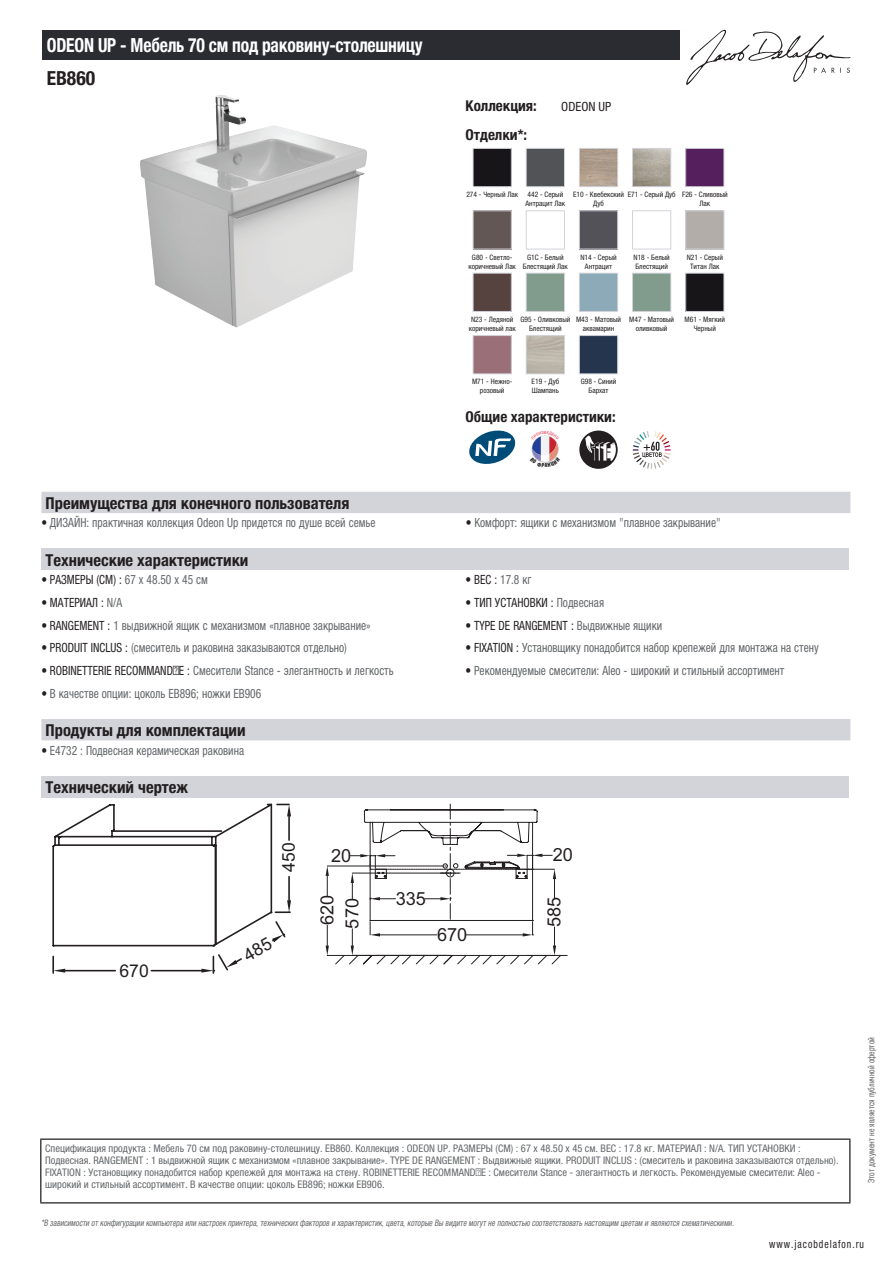
<style>
.page{position:relative;width:893px;height:1263px;background:#fff}
.page>*{position:absolute;margin:0;border:0;box-sizing:border-box;transform-origin:0 0}
.t1{font:700 condensed 19.5px "Helvetica Neue LTCYR";letter-spacing:-.01em;color:#fff;scale:.9 1}
.t2{font:700 condensed 19.5px "Helvetica Neue LTCYR";color:#231f20}
.t3{font:18.15px/25px "Arial";color:#231f20}
.t4{font:17.55px "Arial";color:#231f20}
.t5{font:700 condensed 16.5px "Helvetica Neue LTCYR";color:#231f20}
.t6{font:700 condensed 15px "Helvetica Neue LTCYR";color:#231f20}
.t7{font:condensed 12.75px "Helvetica Neue LTCYR";color:#626568;scale:.9 1}
.t8{font:condensed 12.75px "Helvetica Neue LTCYR";color:#231f20;scale:.9 1}
.t9{font:condensed 12.75px "Helvetica Neue LTCYR";color:#231f20}
.t10{font:condensed 11.25px "Helvetica Neue LTCYR";letter-spacing:.1em;color:#231f20;scale:.87 1}
.t11{font:condensed 10.5px/12px "Helvetica Neue LTCYR";color:#626568}
.t12{font:italic condensed 9px "Helvetica Neue LTCYR";color:#626568;scale:.87 1}
.t13{font:condensed 9px "Helvetica Neue LTCYR";color:#626568;scale:.87 1}
.t14{font:condensed 7.5px/9px "Helvetica Neue LTCYR";color:#231f20;text-align:center}
.s1{color:#231f20}
.s2{color:#626568}
</style>
<div class="page">
<svg style="left:686px;top:30px;width:164px;height:55px"></svg>
<img style="left:140px;top:95px;width:227px;height:233px">
<img style="left:475px;top:150px;width:35px;height:35px">
<div style="left:473px;top:148px;width:39px;height:39px;border:1px solid #d3d4da"></div>
<img style="left:528px;top:150px;width:35px;height:35px">
<div style="left:526px;top:148px;width:39px;height:39px;border:1px solid #d3d4da"></div>
<img style="left:581px;top:150px;width:35px;height:35px">
<div style="left:579px;top:148px;width:39px;height:39px;border:1px solid #d3d4da"></div>
<img style="left:634px;top:150px;width:35px;height:35px">
<div style="left:632px;top:148px;width:39px;height:39px;border:1px solid #d3d4da"></div>
<img style="left:687px;top:150px;width:35px;height:35px">
<div style="left:685px;top:148px;width:39px;height:39px;border:1px solid #d3d4da"></div>
<img style="left:475px;top:212px;width:35px;height:35px">
<div style="left:473px;top:210px;width:39px;height:39px;border:1px solid #d3d4da"></div>
<div style="left:526px;top:210px;width:39px;height:39px;border:1px solid #d3d4da"></div>
<img style="left:581px;top:212px;width:35px;height:35px">
<div style="left:579px;top:210px;width:39px;height:39px;border:1px solid #d3d4da"></div>
<div style="left:632px;top:210px;width:39px;height:39px;border:1px solid #d3d4da"></div>
<div style="left:685px;top:210px;width:39px;height:39px;border:1px solid #d3d4da"></div>
<img style="left:475px;top:275px;width:35px;height:35px">
<div style="left:473px;top:273px;width:39px;height:39px;border:1px solid #d3d4da"></div>
<div style="left:526px;top:273px;width:39px;height:39px;border:1px solid #d3d4da"></div>
<div style="left:579px;top:273px;width:39px;height:39px;border:1px solid #d3d4da"></div>
<div style="left:632px;top:273px;width:39px;height:39px;border:1px solid #d3d4da"></div>
<img style="left:687px;top:275px;width:35px;height:35px">
<div style="left:685px;top:273px;width:39px;height:39px;border:1px solid #d3d4da"></div>
<div style="left:473px;top:335px;width:39px;height:39px;border:1px solid #d3d4da"></div>
<div style="left:526px;top:335px;width:39px;height:39px;border:1px solid #d3d4da"></div>
<img style="left:581px;top:337px;width:35px;height:35px">
<div style="left:579px;top:335px;width:39px;height:39px;border:1px solid #d3d4da"></div>
<svg style="left:469px;top:431px;width:46px;height:33px"></svg>
<svg style="left:579px;top:431px;width:39px;height:38px"></svg>
<svg style="left:633px;top:431px;width:38px;height:38px"></svg>
<div style="left:41px;top:492px;width:809px;height:21px;background:#d3d4da"></div>
<div style="left:41px;top:549px;width:808px;height:21px;background:#d3d4da"></div>
<div style="left:41px;top:719px;width:809px;height:21px;background:#d3d4da"></div>
<div style="left:41px;top:776px;width:808px;height:21px;background:#d3d4da"></div>
<hr style="left:353px;top:955px;width:214px;height:1px;background:#231f20">
<hr style="left:327px;top:865px;width:117px;height:1px;background:#231f20">
<hr style="left:327px;top:955px;width:117px;height:1px;background:#231f20">
<svg style="left:326px;top:866px;width:3px;height:30px"></svg>
<svg style="left:326px;top:925px;width:3px;height:31px"></svg>
<svg style="left:335px;top:804px;width:227px;height:160px"></svg>
<div style="left:43px;top:30px;width:637px;height:30px;background:#2a2c32"></div>
<hr style="left:40px;top:1138px;width:810px;height:2px;background:#040503">
<hr style="left:40px;top:1140px;width:1px;height:62px;background:#040503">
<hr style="left:849px;top:1140px;width:1px;height:62px;background:#040503">
<hr style="left:40px;top:1202px;width:810px;height:1px;background:#040503">
<svg style="left:531px;top:435px;width:28px;height:28px"></svg>
<svg style="left:52px;top:804px;width:239px;height:169px"></svg>
<h1 class="t1" style="left:47px;top:34px;width:419px">ODEON UP - Мебель 70 см под раковину-столешницу</h1>
<h1 class="t2" style="left:47px;top:67px;width:50px">EB860</h1>
<h3 class="t6" style="left:466px;top:97px;width:73px">Коллекция:</h3>
<p class="t9" style="left:561px;top:99px;width:52px">ODEON UP</p>
<h3 class="t6" style="left:466px;top:126px;width:63px">Отделки*:</h3>
<p class="t14" style="left:466px;top:190px;width:53px">274 - Черный Лак</p>
<p class="t14" style="left:525px;top:190px;width:41px;text-align:left">442 - Серый<br>Антрацит Лак</p>
<p class="t14" style="left:573px;top:190px;width:52px">E10 - Квебекский<br>Дуб</p>
<p class="t14" style="left:699px;top:190px;width:30px;text-align:left;text-indent:-72px">E71 - Серый Дуб F26 - Сливовый<br>Лак</p>
<p class="t14" style="left:468px;top:252px;width:49px">G80 - Светло&shy;коричневый Лак</p>
<p class="t14" style="left:523px;top:252px;width:47px">G1C - Белый<br>Блестящий Лак</p>
<p class="t14" style="left:580px;top:252px;width:38px">N14 - Серый<br>Антрацит</p>
<p class="t14" style="left:633px;top:252px;width:38px;text-align:left">N18 - Белый<br>Блестящий</p>
<p class="t14" style="left:687px;top:252px;width:38px">N21 - Серый<br>Титан Лак</p>
<p class="t14" style="left:469px;top:315px;width:49px">N23 - Ледяной коричневый лак</p>
<p class="t14" style="left:520px;top:315px;width:51px">G95 - Оливковый<br>Блестящий</p>
<p class="t14" style="left:576px;top:315px;width:46px">M43 - Матовый аквамарин</p>
<p class="t14" style="left:629px;top:315px;width:46px">M47 - Матовый оливковый</p>
<p class="t14" style="left:685px;top:315px;width:42px">M61 - Мягкий<br>Черный</p>
<p class="t14" style="left:472px;top:377px;width:42px">M71 - Нежно&shy;розовый</p>
<p class="t14" style="left:532px;top:377px;width:29px;text-align:left">E19 - Дуб<br>Шампань</p>
<p class="t14" style="left:581px;top:377px;width:37px">G98 - Синий<br>Бархат</p>
<h3 class="t6" style="left:466px;top:408px;width:152px">Общие характеристики:</h3>
<h3 class="t5" style="left:46px;top:494px;width:305px">Преимущества для конечного пользователя</h3>
<p class="t7" style="left:41px;top:516px;width:373px"><span class="s1">•</span> ДИЗАЙН: практичная коллекция Odeon Up придется по душе всей семье</p>
<p class="t7" style="left:466px;top:516px;width:285px"><span class="s1">•</span> Комфорт: ящики с механизмом "плавное закрывание"</p>
<h3 class="t5" style="left:46px;top:551px;width:204px">Технические характеристики</h3>
<p class="t8" style="left:41px;top:572px;width:186px">• РАЗМЕРЫ (СМ) : <span class="s2">67 x 48.50 x 45 см</span></p>
<p class="t7" style="left:466px;top:572px;width:75px"><span class="s1">• ВЕС :</span> 17.8 кг</p>
<p class="t8" style="left:41px;top:595px;width:91px">• МАТЕРИАЛ : <span class="s2">N/A</span></p>
<p class="t8" style="left:466px;top:595px;width:155px">• ТИП УСТАНОВКИ : <span class="s2">Подвесная</span></p>
<p class="t7" style="left:41px;top:618px;width:367px"><span class="s1">• RANGEMENT :</span> 1 выдвижной ящик с механизмом «плавное закрывание»</p>
<p class="t8" style="left:466px;top:618px;width:220px">• TYPE DE RANGEMENT : <span class="s2">Выдвижные ящики</span></p>
<p class="t7" style="left:41px;top:641px;width:341px"><span class="s1">• PRODUIT INCLUS :</span> (смеситель и раковина заказываются отдельно)</p>
<p class="t7" style="left:466px;top:641px;width:394px"><span class="s1">• FIXATION :</span> Установщику понадобится набор крепежей для монтажа на стену</p>
<p class="t7" style="left:41px;top:663px;width:393px"><span class="s1">• ROBINETTERIE RECOMMANDÉE :</span> Смесители Stance - элегантность и легкость</p>
<p class="t7" style="left:466px;top:663px;width:356px"><span class="s1">•</span> Рекомендуемые смесители: Aleo - широкий и стильный ассортимент</p>
<p class="t7" style="left:41px;top:686px;width:246px"><span class="s1">•</span> В качестве опции: цоколь EB896; ножки EB906</p>
<h3 class="t5" style="left:46px;top:721px;width:202px">Продукты для комплектации</h3>
<p class="t7" style="left:41px;top:743px;width:227px"><span class="s1">•</span> E4732 : Подвесная керамическая раковина</p>
<h3 class="t5" style="left:46px;top:778px;width:144px">Технический чертеж</h3>
<h3 class="t4" style="left:119px;top:959px;width:31px">670</h3>
<h3 class="t4" style="left:277px;top:872px;width:31px;rotate:-90deg">450</h3>
<h2 class="t3" style="left:331px;top:843px;width:22px">20</h2>
<h2 class="t3" style="left:553px;top:843px;width:22px">20</h2>
<h2 class="t3" style="left:315px;top:928px;width:35px;rotate:-90deg">620<br>570</h2>
<h2 class="t3" style="left:542px;top:927px;width:32px;rotate:-90deg">585</h2>
<h2 class="t3" style="left:396px;top:886px;width:32px">335</h2>
<h2 class="t3" style="left:437px;top:922px;width:32px">670</h2>
<p class="t11" style="left:45px;top:1142px;width:795px">Спецификация продукта : Мебель 70 см под раковину-столешницу. EB860. Коллекция : ODEON UP. РАЗМЕРЫ (СМ) : 67 x 48.50 x 45 см. ВЕС : 17.8 кг. МАТЕРИАЛ : N/A. ТИП УСТАНОВКИ :<br>Подвесная. RANGEMENT : 1 выдвижной ящик с механизмом «плавное закрывание». TYPE DE RANGEMENT : Выдвижные ящики. PRODUIT INCLUS : (смеситель и раковина заказываются отдельно).<br>FIXATION : Установщику понадобится набор крепежей для монтажа на стену. ROBINETTERIE RECOMMANDÉE : Смесители Stance - элегантность и легкость. Рекомендуемые смесители: Aleo - широкий и стильный ассортимент. В качестве опции: цоколь EB896; ножки EB906.</p>
<p class="t12" style="left:41px;top:1218px;width:800px">*В зависимости отконфигурации компьютера или настроек принтера,техническихфакторов и характеристик,цвета,которые Вы видите могутне полностью соответствоватьнастоящим цветам и являются схематическими.</p>
<p class="t13" style="left:866px;top:1183px;width:169px;rotate:-90deg">Этот документ не является публичной офертой</p>
<p class="t10" style="left:769px;top:1237px;width:110px">www.jacobdelafon.ru</p>
</div>
